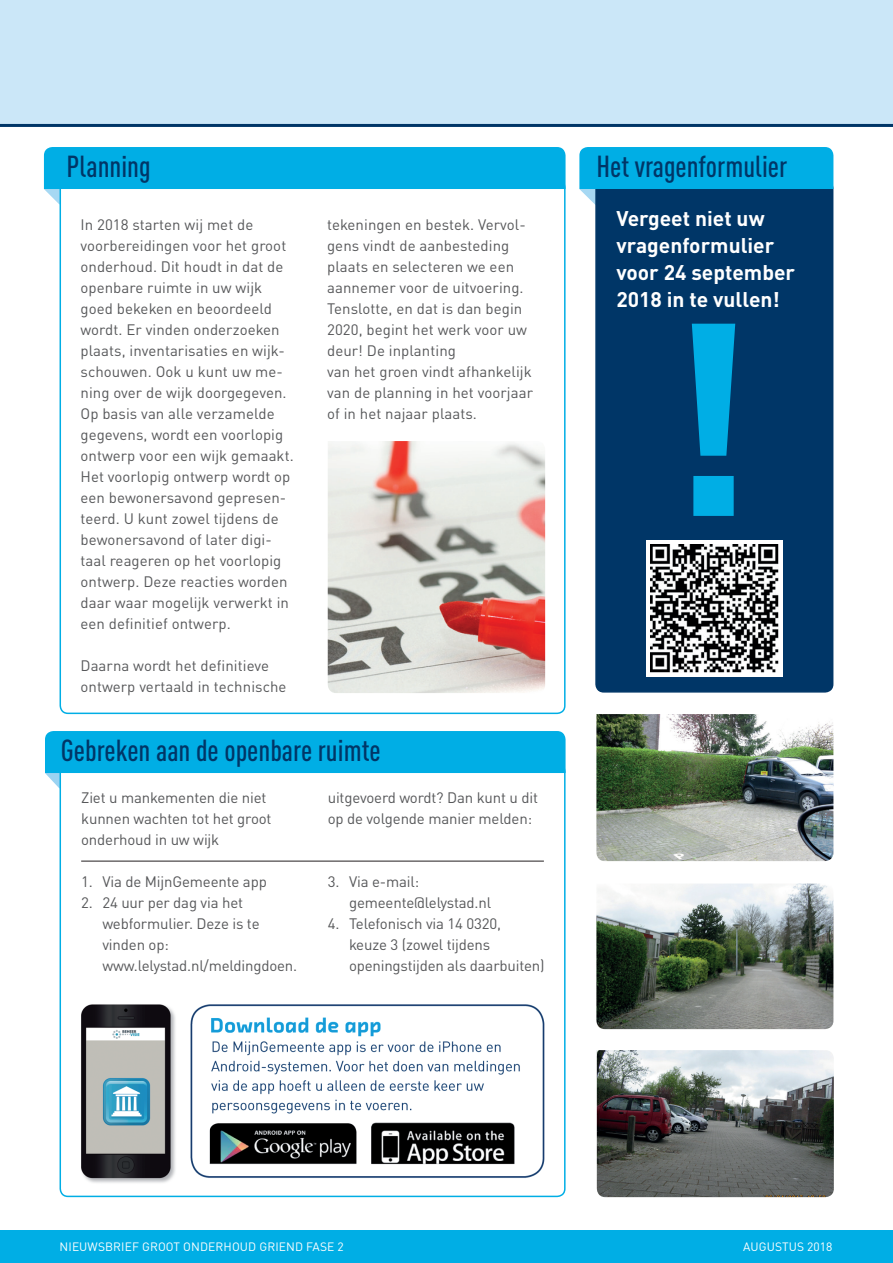
<style>
.page{position:relative;width:893px;height:1263px;background:#fff}
.page>*{position:absolute;margin:0;border:0;box-sizing:border-box;transform-origin:0 0}
.t1{font:700 270px "DIN Pro";color:#00aee5}
.t2{font:500 condensed 30px "DIN Pro";color:#003667}
.t3{font:700 21px/27px "DIN Pro";color:#fff}
.t4{font:15px/21px "DIN Pro";letter-spacing:.005em;color:#57585a}
.t5{font:12px "DIN Pro";letter-spacing:.01em;color:#fff}
</style>
<div class="page">
<div style="left:596px;top:181px;width:237px;height:511px;background:#003667;border-radius:8px"></div>
<div style="left:595px;top:180px;width:238px;height:513px;border:2px solid #003667;border-radius:8px"></div>
<div style="left:0;top:0;width:893px;height:126px;background:#cbe7f8"></div>
<hr style="left:0;top:124px;width:893px;height:3px;background:#003667">
<svg style="left:579px;top:147px;width:254px;height:58px"></svg>
<img style="left:597px;top:1050px;width:237px;height:147px">
<img style="left:596px;top:714px;width:237px;height:147px">
<img style="left:596px;top:883px;width:237px;height:146px">
<div style="left:0;top:1230px;width:893px;height:33px;background:#00aee5"></div>
<svg style="left:45px;top:731px;width:521px;height:58px"></svg>
<img style="left:81px;top:1004px;width:464px;height:179px">
<svg style="left:44px;top:147px;width:522px;height:58px"></svg>
<div style="left:60px;top:179px;width:506px;height:535px;border:2px solid #00aee5;border-radius:8px"></div>
<img style="left:328px;top:441px;width:217px;height:252px">
<hr style="left:81px;top:861px;width:463px;height:1px;background:#231f20">
<div style="left:646px;top:540px;width:136px;height:136px;background:#fff"></div>
<img style="left:650px;top:544px;width:128px;height:128px">
<h2 class="t2" style="left:67px;top:144px;width:86px">Planning</h2>
<p class="t4" style="left:81px;top:213px;width:215px">In 2018 starten wij met de voorbereidingen voor het groot onderhoud. Dit houdt in dat de openbare ruimte in uw wijk goed bekeken en beoordeeld wordt. Er vinden onderzoeken plaats, inventarisaties en wijk&shy;schouwen. Ook u kunt uw me&shy;ning over de wijk doorgegeven.<br>Op basis van alle verzamelde gegevens, wordt een voorlopig ontwerp voor een wijk gemaakt.<br>Het voorlopig ontwerp wordt op een bewonersavond gepresen&shy;teerd. U kunt zowel tijdens de bewonersavond of later digi&shy;taal reageren op het voorlopig ontwerp. Deze reacties worden daar waar mogelijk verwerkt in een definitief ontwerp.</p>
<p class="t4" style="left:81px;top:654px;width:208px">Daarna wordt het definitieve ontwerp vertaald in technische</p>
<p class="t4" style="left:327px;top:213px;width:207px">tekeningen en bestek. Vervol&shy;gens vindt de aanbesteding plaats en selecteren we een aannemer voor de uitvoering.<br>Tenslotte, en dat is dan begin<br>2020, begint het werk voor uw deur! De inplanting<br>van het groen vindt afhankelijk van de planning in het voorjaar of in het najaar plaats.</p>
<h2 class="t2" style="left:61px;top:728px;width:321px">Gebreken aan de openbare ruimte</h2>
<p class="t4" style="left:81px;top:785px;width:192px">Ziet u mankementen die niet kunnen wachten tot het groot onderhoud in uw wijk</p>
<p class="t4" style="left:81px;top:869px;width:187px">1. Via de MijnGemeente app</p>
<p class="t4" style="left:102px;top:890px;width:196px;text-indent:-21px">2. 24 uur per dag via het webformulier. Deze is te vinden op: www.lelystad.nl/meldingdoen.</p>
<p class="t4" style="left:328px;top:785px;width:212px">uitgevoerd wordt? Dan kunt u dit op de volgende manier melden:</p>
<p class="t4" style="left:349px;top:869px;width:144px;text-indent:-21px">3. Via e-mail: gemeente@lelystad.nl</p>
<p class="t4" style="left:349px;top:911px;width:197px;text-indent:-21px">4. Telefonisch via 14 0320,<br>keuze 3 (zowel tijdens openingstijden als daarbuiten)</p>
<h2 class="t2" style="left:596px;top:144px;width:192px">Het vragenformulier</h2>
<h3 class="t3" style="left:616px;top:202px;width:180px">Vergeet niet uw vragenformulier voor 24 september<br>2018 in te vullen!</h3>
<h1 class="t1" style="left:662px;top:193px;width:95px">!</h1>
<p class="t5" style="left:60px;top:1237px;width:286px">NIEUWSBRIEF GROOT ONDERHOUD GRIEND FASE 2</p>
<p class="t5" style="left:743px;top:1237px;width:91px">AUGUSTUS 2018</p>
</div>
